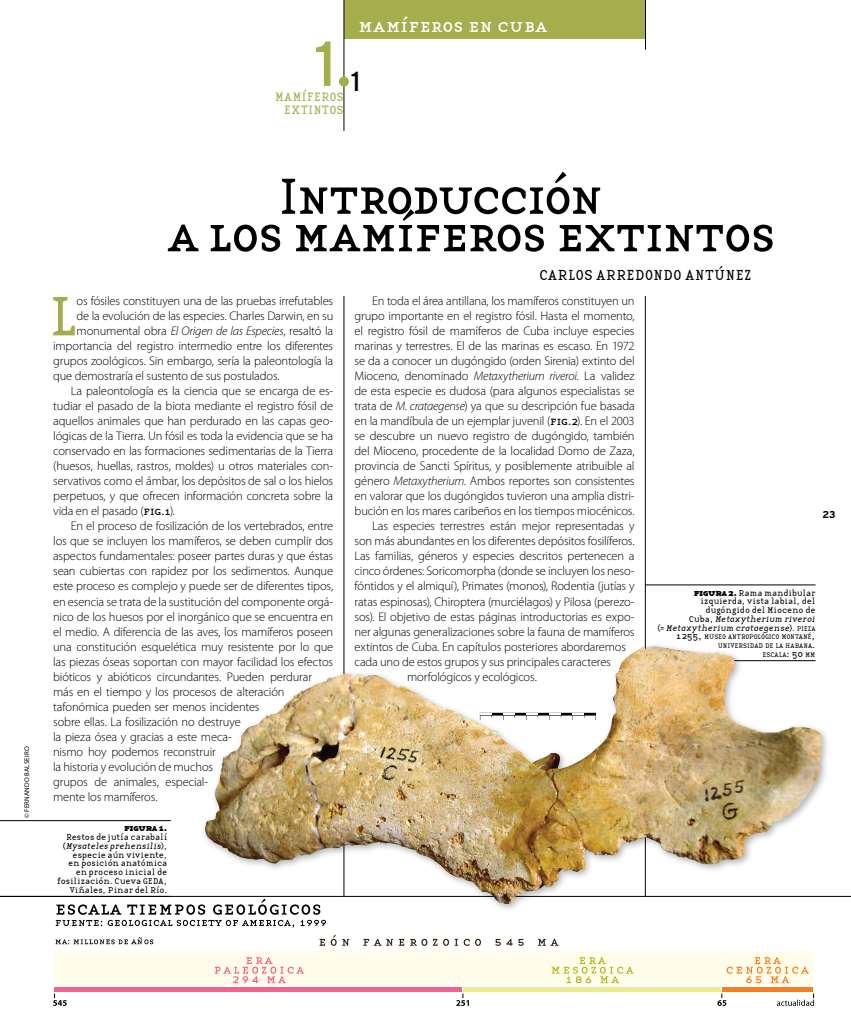
<style>
.page{position:relative;width:851px;height:1028px;background:#fff}
.page>*{position:absolute;margin:0;border:0;box-sizing:border-box;transform-origin:0 0}
.t1{font:63.25px "Interstate";color:#a5ae4c}
.t2{font:57.5px "Base Twelve Serif";color:#a5ae4c}
.t3{font:52.5px/37.5px "Base Twelve Serif Smallcaps";letter-spacing:-.06em;color:#000}
.t4{font:27.5px "Interstate";color:#000}
.t5{font:20px "Base Twelve Serif Smallcaps";letter-spacing:-.01em;color:#fff}
.t6{font:15px "Base Twelve Serif";letter-spacing:.005em;color:#000}
.t7{font:300 12.5px "Myriad Pro";letter-spacing:-.015em;color:#000}
.t8{font:12.5px/12.5px "Base Twelve Serif";letter-spacing:.01em;color:#a5ae4c;text-align:right}
.t9{font:10px "Base Twelve Serif SCB";letter-spacing:-.045em;color:#000}
.t10{font:700 10px "Interstate";color:#000}
.t11{font:8.75px/8.8px "Base Twelve Serif";letter-spacing:-.005em;color:#000;text-align:right}
.t12{font:8.75px/8.8px "Base Twelve Serif I";letter-spacing:-.01em;color:#000;text-align:right}
.t13{font:7px/8.8px "Base Twelve Serif";letter-spacing:-.015em;color:#000;text-align:right}
.t14{font:6.88px "Myriad Pro";letter-spacing:.025em;color:#000}
.s1{font-style:italic}
.s2{font-family:"Base Twelve Serif Smallcaps";font-weight:400}
.s3{font-family:"Base Twelve Serif"}
.s4{font-family:"Base Twelve Serif SCB";font-size:10px}
.s5{font-family:"Base Twelve Serif";font-size:7px}
.s6{font-size:10px}
</style>
<div class="page">
<div style="left:344px;top:0;width:301px;height:39px;background:#a5ae4c"></div>
<hr style="left:343px;top:0;width:1px;height:131px;background:#000">
<hr style="left:645px;top:0;width:1px;height:50px;background:#000">
<hr style="left:645px;top:296px;width:1px;height:600px;background:#000">
<hr style="left:343px;top:296px;width:1px;height:600px;background:#000">
<hr style="left:0;top:896px;width:850px;height:1px;background:#000">
<hr style="left:645px;top:584px;width:170px;height:1px;background:#000">
<hr style="left:0;top:820px;width:171px;height:1px;background:#000">
<div style="left:54px;top:951px;width:759px;height:40px;background:#fffde9"></div>
<div style="left:52px;top:984px;width:763px;height:9px;border:4px solid #fff"></div>
<hr style="left:54px;top:987px;width:759px;height:4px;background:#f0628a">
<div style="left:461px;top:984px;width:354px;height:9px;border:4px solid #fff"></div>
<hr style="left:463px;top:987px;width:350px;height:4px;background:#eaec8e">
<div style="left:720px;top:984px;width:95px;height:9px;border:4px solid #fff"></div>
<hr style="left:722px;top:987px;width:91px;height:4px;background:#f57e20">
<svg style="left:726px;top:957px;width:82px;height:26px"></svg>
<svg style="left:214px;top:957px;width:90px;height:26px"></svg>
<svg style="left:551px;top:957px;width:82px;height:26px"></svg>
<svg style="left:53px;top:993px;width:14px;height:13px"></svg>
<svg style="left:456px;top:993px;width:13px;height:13px"></svg>
<svg style="left:717px;top:993px;width:9px;height:13px"></svg>
<svg style="left:776px;top:993px;width:38px;height:13px"></svg>
<svg style="left:55px;top:904px;width:503px;height:41px"></svg>
<div style="left:200px;top:641px;width:629px;height:271px;background:#000;opacity:.3"></div>
<img style="left:205px;top:646px;width:448px;height:259px">
<svg style="left:480px;top:713px;width:116px;height:7px"></svg>
<p class="t14" style="left:23px;top:817px;width:72px;rotate:-90deg">© Fernando Balsei ro</p>
<h3 class="t5" style="left:358px;top:13px;width:191px">mamíferos en cuba</h3>
<h1 class="t1" style="left:315px;top:28px;width:39px">1.</h1>
<h3 class="t4" style="left:351px;top:66px;width:11px">1</h3>
<p class="t8" style="left:275px;top:91px;width:69px">Mamíferos extintos</p>
<h3 class="t3" style="left:168px;top:176px;width:609px;text-indent:110px">Introducción<br>a los mamíferos extintos</h3>
<h2 class="t2" style="left:48px;top:280px;width:23px">L</h2>
<p class="t7" style="left:77px;top:294px;width:258px">os fósiles constituyen una de las pruebas irrefutables</p>
<p class="t7" style="left:77px;top:309px;width:258px">de la evolución de las especies. Charles Darwin, en su</p>
<p class="t7" style="left:77px;top:324px;width:258px">monumental obra <span class="s1">El Origen de las Especies</span>, resaltó la</p>
<p class="t7" style="left:53px;top:339px;width:281px">importancia del registro intermedio entre los diferentes</p>
<p class="t7" style="left:53px;top:354px;width:281px">grupos zoológicos. Sin embargo, sería la paleontología la</p>
<p class="t7" style="left:53px;top:369px;width:228px">que demostraría el sustento de sus postulados.</p>
<p class="t7" style="left:71px;top:384px;width:264px">La paleontología es la ciencia que se encarga de es-</p>
<p class="t7" style="left:53px;top:399px;width:281px">tudiar el pasado de la biota mediante el registro fósil de</p>
<p class="t7" style="left:53px;top:414px;width:281px">aquellos animales que han perdurado en las capas geo-</p>
<p class="t7" style="left:53px;top:429px;width:281px">lógicas de la Tierra. Un fósil es toda la evidencia que se ha</p>
<p class="t7" style="left:53px;top:444px;width:281px">conservado en las formaciones sedimentarias de la Tierra</p>
<p class="t7" style="left:53px;top:459px;width:281px">(huesos, huellas, rastros, moldes) u otros materiales con-</p>
<p class="t7" style="left:53px;top:474px;width:281px">servativos como el ámbar, los depósitos de sal o los hielos</p>
<p class="t7" style="left:53px;top:489px;width:281px">perpetuos, y que ofrecen información concreta sobre la</p>
<p class="t7" style="left:53px;top:504px;width:123px">vida en el pasado (<span class="s2">fig.1</span>).</p>
<p class="t7" style="left:71px;top:519px;width:264px">En el proceso de fosilización de los vertebrados, entre</p>
<p class="t7" style="left:53px;top:534px;width:281px">los que se incluyen los mamíferos, se deben cumplir dos</p>
<p class="t7" style="left:53px;top:549px;width:281px">aspectos fundamentales: poseer partes duras y que éstas</p>
<p class="t7" style="left:53px;top:564px;width:281px">sean cubiertas con rapidez por los sedimentos. Aunque</p>
<p class="t7" style="left:53px;top:579px;width:281px">este proceso es complejo y puede ser de diferentes tipos,</p>
<p class="t7" style="left:53px;top:594px;width:281px">en esencia se trata de la sustitución del componente orgá-</p>
<p class="t7" style="left:53px;top:609px;width:281px">nico de los huesos por el inorgánico que se encuentra en</p>
<p class="t7" style="left:53px;top:624px;width:281px">el medio. A diferencia de las aves, los mamíferos poseen</p>
<p class="t7" style="left:53px;top:639px;width:281px">una constitución esquelética muy resistente por lo que</p>
<p class="t7" style="left:53px;top:654px;width:281px">las piezas óseas soportan con mayor facilidad los efectos</p>
<p class="t7" style="left:53px;top:669px;width:260px">bióticos y abióticos circundantes. Pueden perdurar</p>
<p class="t7" style="left:53px;top:684px;width:233px">más en el tiempo y los procesos de alteración</p>
<p class="t7" style="left:53px;top:699px;width:208px">tafonómica pueden ser menos incidentes</p>
<p class="t7" style="left:53px;top:714px;width:189px">sobre ellas. La fosilización no destruye</p>
<p class="t7" style="left:53px;top:729px;width:180px">la pieza ósea y gracias a este meca-</p>
<p class="t7" style="left:53px;top:744px;width:164px">nismo hoy podemos reconstruir</p>
<p class="t7" style="left:53px;top:759px;width:161px">la historia y evolución de muchos</p>
<p class="t7" style="left:53px;top:774px;width:156px">grupos de animales, especial-</p>
<p class="t7" style="left:53px;top:789px;width:106px">mente los mamíferos.</p>
<p class="t9" style="left:124px;top:821px;width:45px">figura 1.</p>
<p class="t11" style="left:66px;top:832px;width:103px">Restos de jutía carabalí</p>
<p class="t12" style="left:63px;top:841px;width:106px"><span class="s3">(</span>Mysateles prehensilis<span class="s3">),</span></p>
<p class="t11" style="left:57px;top:850px;width:112px">especie aún viviente,<br>en posición anatómica en proceso inicial de fosilización. Cueva GEDA,<br>Viñales, Pinar del Río.</p>
<p class="t6" style="left:539px;top:265px;width:69px">Carlos Arr</p>
<p class="t6" style="left:626px;top:265px;width:124px">edondo Antúnez</p>
<p class="t7" style="left:372px;top:294px;width:264px">En toda el área antillana, los mamíferos constituyen un</p>
<p class="t7" style="left:354px;top:309px;width:281px">grupo importante en el registro fósil. Hasta el momento,</p>
<p class="t7" style="left:354px;top:324px;width:281px">el registro fósil de mamíferos de Cuba incluye especies</p>
<p class="t7" style="left:354px;top:339px;width:281px">marinas y terrestres. El de las marinas es escaso. En 1972</p>
<p class="t7" style="left:354px;top:354px;width:281px">se da a conocer un dugóngido (orden Sirenia) extinto del</p>
<p class="t7" style="left:354px;top:369px;width:281px">Mioceno, denominado <span class="s1">Metaxytherium riveroi</span>. La validez</p>
<p class="t7" style="left:354px;top:384px;width:281px">de esta especie es dudosa (para algunos especialistas se</p>
<p class="t7" style="left:354px;top:399px;width:281px">trata de <span class="s1">M. crataegense</span>) ya que su descripción fue basada</p>
<p class="t7" style="left:354px;top:414px;width:281px">en la mandíbula de un ejemplar juvenil (<span class="s2">fig.2</span>). En el 2003</p>
<p class="t7" style="left:354px;top:429px;width:281px">se descubre un nuevo registro de dugóngido, también</p>
<p class="t7" style="left:354px;top:444px;width:281px">del Mioceno, procedente de la localidad Domo de Zaza,</p>
<p class="t7" style="left:354px;top:459px;width:281px">provincia de Sancti Spíritus, y posiblemente atribuible al</p>
<p class="t7" style="left:354px;top:474px;width:281px">género <span class="s1">Metaxytherium</span>. Ambos reportes son consistentes</p>
<p class="t7" style="left:354px;top:489px;width:281px">en valorar que los dugóngidos tuvieron una amplia distri-</p>
<p class="t7" style="left:354px;top:504px;width:281px">bución en los mares caribeños en los tiempos miocénicos.</p>
<p class="t7" style="left:372px;top:519px;width:264px">Las especies terrestres están mejor representadas y</p>
<p class="t7" style="left:354px;top:534px;width:281px">son más abundantes en los diferentes depósitos fosilíferos.</p>
<p class="t7" style="left:354px;top:549px;width:281px">Las familias, géneros y especies descritos pertenecen a</p>
<p class="t7" style="left:354px;top:564px;width:281px">cinco órdenes: Soricomorpha (donde se incluyen los neso-</p>
<p class="t7" style="left:354px;top:579px;width:281px">fóntidos y el almiquí), Primates (monos), Rodentia (jutías y</p>
<p class="t7" style="left:354px;top:594px;width:281px">ratas espinosas), Chiroptera (murciélagos) y Pilosa (perezo-</p>
<p class="t7" style="left:354px;top:609px;width:281px">sos). El objetivo de estas páginas introductorias es expo-</p>
<p class="t7" style="left:354px;top:624px;width:281px">ner algunas generalizaciones sobre la fauna de mamíferos</p>
<p class="t7" style="left:354px;top:639px;width:273px">extintos de Cuba. En capítulos posteriores abordaremos</p>
<p class="t7" style="left:354px;top:654px;width:258px">cada uno de estos grupos y sus principales caracteres</p>
<p class="t7" style="left:407px;top:669px;width:131px">morfológicos y ecológicos.</p>
<p class="t10" style="left:822px;top:508px;width:15px">23</p>
<p class="t11" style="left:693px;top:588px;width:123px"><span class="s4">figura 2.</span> Rama mandibular izquierda, vista labial, del dugóngido del Mioceno de</p>
<p class="t12" style="left:657px;top:614px;width:159px"><span class="s3">Cuba,</span> Metaxytherium riveroi<br><span class="s3">(=</span> Metaxytherium crataegense<span class="s3">).</span> <span class="s5">PIEZA</span></p>
<p class="t13" style="left:675px;top:632px;width:141px"><span class="s6">1255,</span> MUSEO ANTROPOLÓGICO MONTANÉ<span class="s6">,<br></span>UNIVERSIDAD DE LA HABANA<span class="s6">.<br></span>ESCALA<span class="s6">: 50</span> MM</p>
</div>
